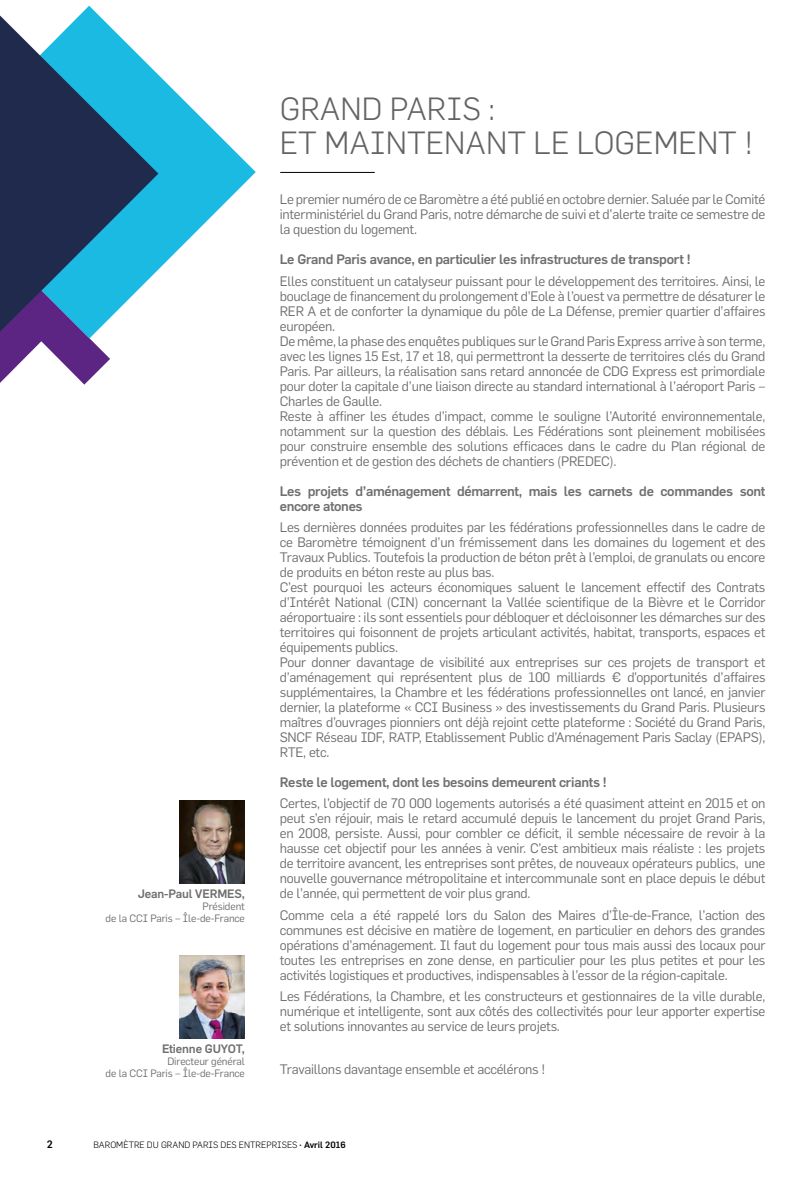
<style>
.page{position:relative;width:808px;height:1191px;background:#fff}
.page>*{position:absolute;margin:0;border:0;box-sizing:border-box;transform-origin:0 0}
.annexe_h0{font:300 31.5px "Flama";color:#646363}
.t1{font:13.5px/15px "Flama";letter-spacing:-.02em;color:#706f6f;text-align:justify}
.t2{font:500 13.5px/15px "Flama";letter-spacing:-.02em;color:#706f6f}
.h1_verbatim{font:500 12px "Flama";letter-spacing:-.01em;color:#706f6f}
.h2_verbatim{font:10.5px/12px "Flama";letter-spacing:-.01em;color:#706f6f;text-align:right}
.t3{font:500 10.5px "Flama";color:#000}
.t4{font:300 9px "Flama";color:#000}
.s1{font-size:7.5px}
.s2{font-weight:500}
</style>
<div class="page">
<svg style="left:0;top:332px;width:110px;height:52px"></svg>
<svg style="left:27px;top:6px;width:229px;height:332px"></svg>
<svg style="left:0;top:15px;width:158px;height:317px;background:#387397"></svg>
<img style="left:179px;top:800px;width:66px;height:83px">
<img style="left:179px;top:955px;width:66px;height:83px">
<hr style="left:280px;top:172px;width:95px;height:1px;background:#000">
<p class="h1_verbatim" style="left:138px;top:886px;width:109px">Jean-Paul VERMES,</p>
<p class="h2_verbatim" style="left:106px;top:899px;width:141px">Président<br>de la CCI Paris – Île-de-France</p>
<p class="h1_verbatim" style="left:162px;top:1041px;width:84px">Etienne GUYOT,</p>
<p class="h2_verbatim" style="left:167px;top:1055px;width:79px">Directeur général</p>
<p class="h2_verbatim" style="left:106px;top:1067px;width:141px">de la CCI Paris – Île-de-France</p>
<p class="annexe_h0" style="left:280px;top:90px;width:217px">GRAND PARIS :</p>
<p class="annexe_h0" style="left:280px;top:125px;width:475px">ET MAINTENANT LE LOGEMENT !</p>
<p class="t1" style="left:280px;top:192px;width:487px">Le premier numéro de ce Baromètre a été publié en octobre dernier. Saluée par le Comité interministériel du Grand Paris, notre démarche de suivi et d’alerte traite ce semestre de la question du logement.</p>
<p class="t2" style="left:280px;top:252px;width:412px">Le Grand Paris avance, en particulier les infrastructures de transport !</p>
<p class="t1" style="left:280px;top:273px;width:487px">Elles constituent un catalyseur puissant pour le développement des territoires. Ainsi, le bouclage de financement du prolongement d’Eole à l’ouest va permettre de désaturer le RER A et de conforter la dynamique du pôle de La Défense, premier quartier d’affaires européen.</p>
<p class="t1" style="left:280px;top:333px;width:487px">De même, la phase des enquêtes publiques sur le Grand Paris Express arrive à son terme, avec les lignes 15 Est, 17 et 18, qui permettront la desserte de territoires clés du Grand Paris. Par ailleurs, la réalisation sans retard annoncée de CDG Express est primordiale pour doter la capitale d’une liaison directe au standard international à l’aéroport Paris – Charles de Gaulle.</p>
<p class="t1" style="left:280px;top:408px;width:487px">Reste à affiner les études d’impact, comme le souligne l’Autorité environnementale, notamment sur la question des déblais. Les Fédérations sont pleinement mobilisées pour construire ensemble des solutions efficaces dans le cadre du Plan régional de prévention et de gestion des déchets de chantiers (PREDEC).</p>
<p class="t2" style="left:280px;top:483px;width:487px">Les projets d’aménagement démarrent, mais les carnets de commandes sont encore atones</p>
<p class="t1" style="left:280px;top:519px;width:487px">Les dernières données produites par les fédérations professionnelles dans le cadre de ce Baromètre témoignent d’un frémissement dans les domaines du logement et des Travaux Publics. Toutefois la production de béton prêt à l’emploi, de granulats ou encore de produits en béton reste au plus bas.</p>
<p class="t1" style="left:280px;top:579px;width:487px">C’est pourquoi les acteurs économiques saluent le lancement effectif des Contrats d’Intérêt National (CIN) concernant la Vallée scientifique de la Bièvre et le Corridor aéroportuaire : ils sont essentiels pour débloquer et décloisonner les démarches sur des territoires qui foisonnent de projets articulant activités, habitat, transports, espaces et équipements publics.</p>
<p class="t1" style="left:280px;top:654px;width:487px">Pour donner davantage de visibilité aux entreprises sur ces projets de transport et d’aménagement qui représentent plus de 100 milliards € d’opportunités d’affaires supplémentaires, la Chambre et les fédérations professionnelles ont lancé, en janvier dernier, la plateforme « CCI Business » des investissements du Grand Paris. Plusieurs maîtres d’ouvrages pionniers ont déjà rejoint cette plateforme : Société du Grand Paris, SNCF Réseau IDF, RATP, Etablissement Public d’Aménagement Paris Saclay (EPAPS), RTE, etc.</p>
<p class="t2" style="left:280px;top:774px;width:329px">Reste le logement, dont les besoins demeurent criants !</p>
<p class="t1" style="left:280px;top:796px;width:487px">Certes, l’objectif de 70 000 logements autorisés a été quasiment atteint en 2015 et on peut s’en réjouir, mais le retard accumulé depuis le lancement du projet Grand Paris, en 2008, persiste. Aussi, pour combler ce déficit, il semble nécessaire de revoir à la hausse cet objectif pour les années à venir. C’est ambitieux mais réaliste : les projets de territoire avancent, les entreprises sont prêtes, de nouveaux opérateurs publics, une nouvelle gouvernance métropolitaine et intercommunale sont en place depuis le début de l’année, qui permettent de voir plus grand.</p>
<p class="t1" style="left:280px;top:907px;width:487px">Comme cela a été rappelé lors du Salon des Maires d’Île-de-France, l’action des communes est décisive en matière de logement, en particulier en dehors des grandes opérations d’aménagement. Il faut du logement pour tous mais aussi des locaux pour toutes les entreprises en zone dense, en particulier pour les plus petites et pour les activités logistiques et productives, indispensables à l’essor de la région-capitale.</p>
<p class="t1" style="left:280px;top:988px;width:487px">Les Fédérations, la Chambre, et les constructeurs et gestionnaires de la ville durable, numérique et intelligente, sont aux côtés des collectivités pour leur apporter expertise et solutions innovantes au service de leurs projets.</p>
<p class="t1" style="left:280px;top:1061px;width:267px">Travaillons davantage ensemble et accélérons !</p>
<p class="t3" style="left:47px;top:1138px;width:8px">2</p>
<p class="t4" style="left:94px;top:1140px;width:254px">BAROMÈTRE DU GRAND PARIS DES ENTREPRISES <span class="s1">•</span> <span class="s2">Avril 2016</span></p>
</div>
